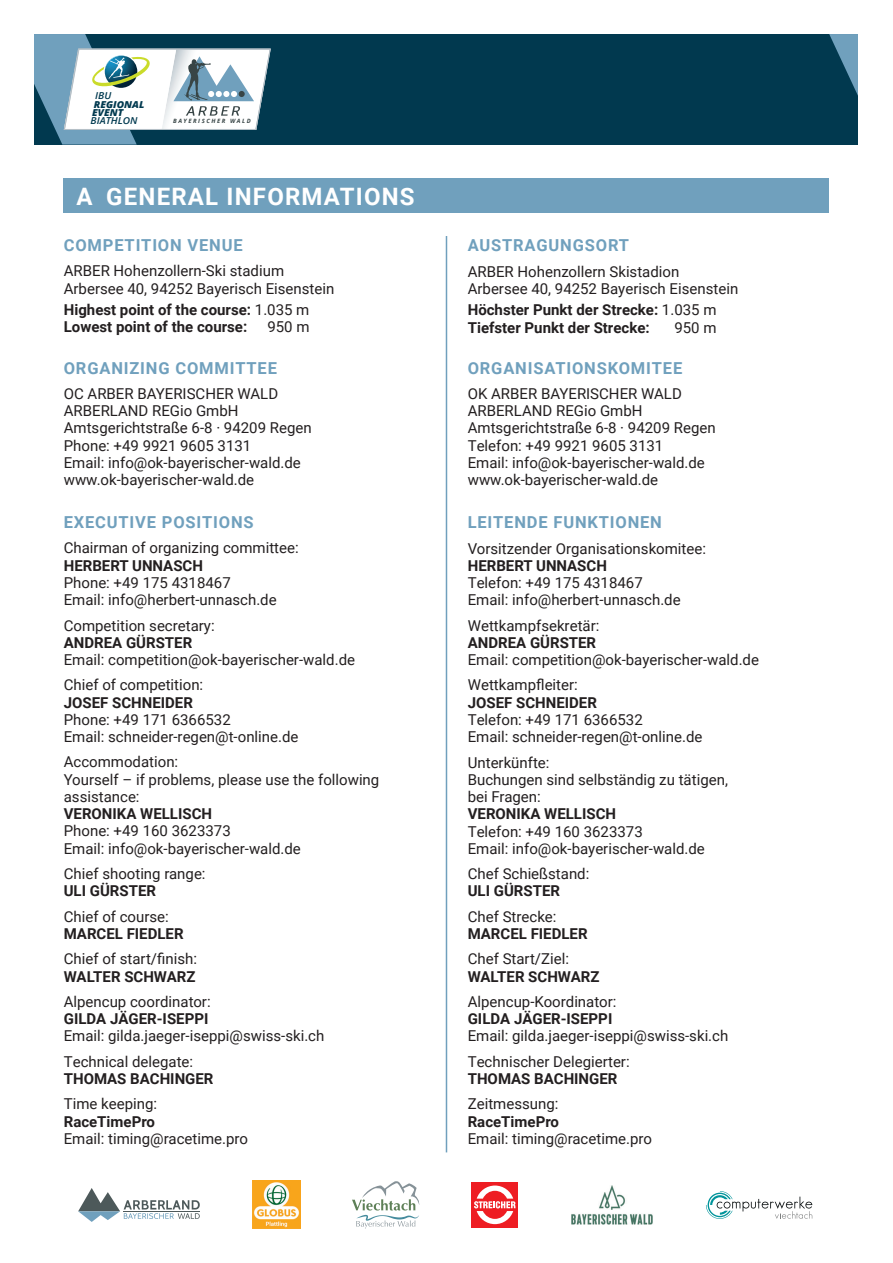
<style>
.page{position:relative;width:893px;height:1263px;background:#fff}
.page>*{position:absolute;margin:0;border:0;box-sizing:border-box;transform-origin:0 0}
.t1{font:700 24px "Roboto";letter-spacing:.05em;color:#fff}
.t2{font:700 16.5px "Roboto";letter-spacing:.05em;color:#70a0bd}
.t3{font:15px/17.2px "Roboto";color:#231f20}
.t4{font:700 15px/17.2px "Roboto";color:#231f20}
.t5{font:italic 800 9.6px/8.1px "Open Sans";color:#01394f;scale:1.06 1}
.t6{font:italic 600 9.6px "Open Sans";color:#01394f;scale:1.06 1}
.t7{font:italic 700 5.85px "Open Sans";letter-spacing:.26em;color:#384546}
.s1{font-weight:400}
</style>
<div class="page">
<div style="left:471px;top:1182px;width:47px;height:46px;background:#ee1d23"></div>
<svg style="left:474px;top:1185px;width:41px;height:39px"></svg>
<svg style="left:78px;top:1188px;width:122px;height:34px"></svg>
<svg style="left:706px;top:1191px;width:106px;height:28px"></svg>
<img style="left:252px;top:1181px;width:48px;height:48px">
<svg style="left:352px;top:1181px;width:68px;height:47px"></svg>
<img style="left:571px;top:1185px;width:82px;height:39px">
<div style="left:64px;top:179px;width:765px;height:34px;background:#70a0bd"></div>
<div style="left:34px;top:34px;width:825px;height:111px;background:#01394f"></div>
<svg style="left:829px;top:34px;width:30px;height:74px"></svg>
<svg style="left:34px;top:34px;width:237px;height:111px"></svg>
<hr style="left:446px;top:236px;width:1px;height:916px;background:#70a0bd">
<p class="t6" style="left:95px;top:89px;width:17px">IBU</p>
<p class="t5" style="left:92px;top:100px;width:51px">REGIONAL<br>EVENT</p>
<p class="t6" style="left:91px;top:114px;width:46px">BIATHLON</p>
<p class="t7" style="left:173px;top:116px;width:79px">BAYERISCHER WALD</p>
<h1 class="t1" style="left:77px;top:179px;width:340px">A GENERAL INFORMATIONS</h1>
<p class="t2" style="left:64px;top:234px;width:180px">COMPETITION VENUE</p>
<p class="t3" style="left:64px;top:262px;width:272px">ARBER Hohenzollern-Ski stadium<br>Arbersee 40, 94252 Bayerisch Eisenstein</p>
<p class="t4" style="left:64px;top:301px;width:247px">Highest point of the course: <span class="s1">1.035 m<br></span>Lowest point of the course:</p>
<p class="t3" style="left:267px;top:318px;width:44px">950 m</p>
<p class="t2" style="left:64px;top:356px;width:215px">ORGANIZING COMMITTEE</p>
<p class="t3" style="left:64px;top:384px;width:249px">OC ARBER BAYERISCHER WALD<br>ARBERLAND REGio GmbH<br>Amtsgerichtstraße 6-8 · 94209 Regen<br>Phone: +49 9921 9605 3131<br>Email: info@ok-bayerischer-wald.de www.ok-bayerischer-wald.de</p>
<p class="t2" style="left:64px;top:511px;width:191px">EXECUTIVE POSITIONS</p>
<p class="t3" style="left:64px;top:539px;width:236px">Chairman of organizing committee:</p>
<p class="t4" style="left:64px;top:556px;width:141px">HERBERT UNNASCH</p>
<p class="t3" style="left:64px;top:573px;width:214px">Phone: +49 175 4318467<br>Email: info@herbert-unnasch.de</p>
<p class="t3" style="left:64px;top:616px;width:152px">Competition secretary:</p>
<p class="t4" style="left:64px;top:633px;width:130px">ANDREA GÜRSTER</p>
<p class="t3" style="left:64px;top:646px;width:293px;line-height:25.3px">Email: competition@ok-bayerischer-wald.de<br>Chief of competition:</p>
<p class="t4" style="left:64px;top:693px;width:131px">JOSEF SCHNEIDER</p>
<p class="t3" style="left:64px;top:710px;width:236px">Phone: +49 171 6366532<br>Email: schneider-regen@t-online.de</p>
<p class="t3" style="left:64px;top:753px;width:317px">Accommodation:<br>Yourself – if problems, please use the following assistance:</p>
<p class="t4" style="left:64px;top:805px;width:150px">VERONIKA WELLISCH</p>
<p class="t3" style="left:64px;top:822px;width:239px">Phone: +49 160 3623373<br>Email: info@ok-bayerischer-wald.de</p>
<p class="t3" style="left:64px;top:864px;width:143px">Chief shooting range:</p>
<p class="t4" style="left:64px;top:882px;width:94px">ULI GÜRSTER</p>
<p class="t3" style="left:64px;top:907px;width:107px">Chief of course:</p>
<p class="t4" style="left:64px;top:924px;width:121px">MARCEL FIEDLER</p>
<p class="t3" style="left:64px;top:950px;width:135px">Chief of start/finish:</p>
<p class="t4" style="left:64px;top:967px;width:133px">WALTER SCHWARZ</p>
<p class="t3" style="left:64px;top:992px;width:148px">Alpencup coordinator:</p>
<p class="t4" style="left:64px;top:1009px;width:146px">GILDA JÄGER-ISEPPI</p>
<p class="t3" style="left:64px;top:1023px;width:262px;line-height:25.3px">Email: gilda.jaeger-iseppi@swiss-ski.ch<br>Technical delegate:</p>
<p class="t4" style="left:64px;top:1069px;width:151px">THOMAS BACHINGER</p>
<p class="t3" style="left:64px;top:1095px;width:95px">Time keeping:</p>
<p class="t4" style="left:64px;top:1112px;width:93px">RaceTimePro</p>
<p class="t3" style="left:64px;top:1129px;width:186px">Email: timing@racetime.pro</p>
<p class="t2" style="left:468px;top:234px;width:163px">AUSTRAGUNGSORT</p>
<p class="t3" style="left:468px;top:262px;width:272px">ARBER Hohenzollern Skistadion<br>Arbersee 40, 94252 Bayerisch Eisenstein</p>
<p class="t4" style="left:468px;top:301px;width:250px">Höchster Punkt der Strecke: <span class="s1">1.035 m<br></span>Tiefster Punkt der Strecke:</p>
<p class="t3" style="left:674px;top:318px;width:44px">950 m</p>
<p class="t2" style="left:468px;top:356px;width:216px">ORGANISATIONSKOMITEE</p>
<p class="t3" style="left:468px;top:384px;width:249px">OK ARBER BAYERISCHER WALD<br>ARBERLAND REGio GmbH<br>Amtsgerichtstraße 6-8 · 94209 Regen<br>Telefon: +49 9921 9605 3131<br>Email: info@ok-bayerischer-wald.de www.ok-bayerischer-wald.de</p>
<p class="t2" style="left:468px;top:511px;width:196px">LEITENDE FUNKTIONEN</p>
<p class="t3" style="left:468px;top:539px;width:240px">Vorsitzender Organisationskomitee:</p>
<p class="t4" style="left:468px;top:556px;width:141px">HERBERT UNNASCH</p>
<p class="t3" style="left:468px;top:573px;width:214px">Telefon: +49 175 4318467<br>Email: info@herbert-unnasch.de</p>
<p class="t3" style="left:468px;top:616px;width:133px">Wettkampfsekretär:</p>
<p class="t4" style="left:468px;top:633px;width:130px">ANDREA GÜRSTER</p>
<p class="t3" style="left:468px;top:646px;width:293px;line-height:25.3px">Email: competition@ok-bayerischer-wald.de<br>Wettkampfleiter:</p>
<p class="t4" style="left:468px;top:693px;width:131px">JOSEF SCHNEIDER</p>
<p class="t3" style="left:468px;top:710px;width:236px">Telefon: +49 171 6366532<br>Email: schneider-regen@t-online.de</p>
<p class="t3" style="left:468px;top:753px;width:262px">Unterkünfte:<br>Buchungen sind selbständig zu tätigen, bei Fragen:</p>
<p class="t4" style="left:468px;top:805px;width:150px">VERONIKA WELLISCH</p>
<p class="t3" style="left:468px;top:822px;width:239px">Telefon: +49 160 3623373<br>Email: info@ok-bayerischer-wald.de</p>
<p class="t3" style="left:468px;top:865px;width:123px">Chef Schießstand:</p>
<p class="t4" style="left:468px;top:882px;width:94px">ULI GÜRSTER</p>
<p class="t3" style="left:468px;top:907px;width:90px">Chef Strecke:</p>
<p class="t4" style="left:468px;top:924px;width:121px">MARCEL FIEDLER</p>
<p class="t3" style="left:468px;top:950px;width:103px">Chef Start/Ziel:</p>
<p class="t4" style="left:468px;top:967px;width:133px">WALTER SCHWARZ</p>
<p class="t3" style="left:468px;top:992px;width:150px">Alpencup-Koordinator:</p>
<p class="t4" style="left:468px;top:1010px;width:146px">GILDA JÄGER-ISEPPI</p>
<p class="t3" style="left:468px;top:1023px;width:262px;line-height:25.3px">Email: gilda.jaeger-iseppi@swiss-ski.ch<br>Technischer Delegierter:</p>
<p class="t4" style="left:468px;top:1069px;width:151px">THOMAS BACHINGER</p>
<p class="t3" style="left:468px;top:1095px;width:92px">Zeitmessung:</p>
<p class="t4" style="left:468px;top:1112px;width:93px">RaceTimePro</p>
<p class="t3" style="left:468px;top:1129px;width:186px">Email: timing@racetime.pro</p>
</div>
